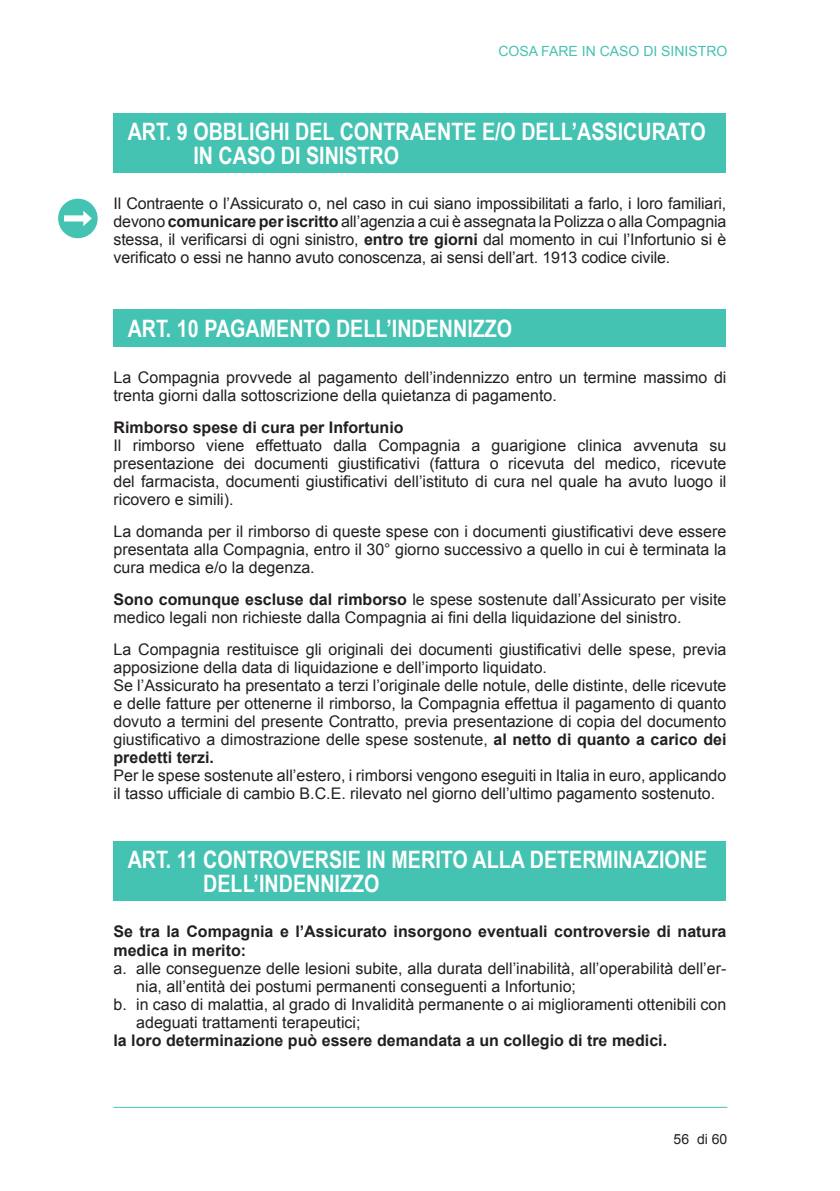
<style>
.page{position:relative;width:840px;height:1191px;background:#fff}
.page>*{position:absolute;margin:0;border:0;box-sizing:border-box;transform-origin:0 0}
.t1{font:700 24px/24px "Arial Narrow";color:#fff}
.testo{font:16px/18px "Arial";color:#231f20}
.testo-2{font:700 16px/18px "Arial";color:#231f20}
.t2{font:14px "Arial";color:#44c2b2}
.t3{font:14px "Arial";color:#231f20}
.s1{font-weight:700}
</style>
<div class="page">
<hr style="left:113px;top:1106px;width:614px;height:1px;background:#44c2b2">
<div style="left:113px;top:113px;width:613px;height:60px;background:#44c2b2"></div>
<div style="left:113px;top:309px;width:613px;height:38px;background:#44c2b2"></div>
<div style="left:113px;top:841px;width:613px;height:60px;background:#44c2b2"></div>
<div style="left:58px;top:199px;width:40px;height:39px;background:#44c2b2;border-radius:50%"></div>
<svg style="left:64px;top:211px;width:28px;height:15px"></svg>
<p class="t2" style="left:498px;top:42px;width:230px">COSA FARE IN CASO DI SINISTRO</p>
<p class="t1" style="left:193px;top:118px;width:513px;text-indent:-66px">ART. 9 OBBLIGHI DEL CONTRAENTE E/O DELL’ASSICURATO<br>IN CASO DI SINISTRO</p>
<p class="testo" style="left:113px;top:195px;width:614px;text-align:justify">Il Contraente o l’Assicurato o, nel caso in cui siano impossibilitati a farlo, i loro familiari, devono <span class="s1">comunicare per iscritto</span> all’agenzia a cui è assegnata la Polizza o alla Compagnia stessa, il verificarsi di ogni sinistro, <span class="s1">entro tre giorni</span> dal momento in cui l’Infortunio si è verificato o essi ne hanno avuto conoscenza, ai sensi dell’art. 1913 codice civile.</p>
<p class="t1" style="left:128px;top:315px;width:386px">ART. 10 PAGAMENTO DELL’INDENNIZZO</p>
<p class="testo" style="left:113px;top:369px;width:614px">La Compagnia provvede al pagamento dell’indennizzo entro un termine massimo di trenta giorni dalla sottoscrizione della quietanza di pagamento.</p>
<p class="testo-2" style="left:113px;top:419px;width:291px">Rimborso spese di cura per Infortunio</p>
<p class="testo" style="left:113px;top:437px;width:614px;text-align:justify">Il rimborso viene effettuato dalla Compagnia a guarigione clinica avvenuta su presentazione dei documenti giustificativi (fattura o ricevuta del medico, ricevute del farmacista, documenti giustificativi dell’istituto di cura nel quale ha avuto luogo il ricovero e simili).</p>
<p class="testo" style="left:113px;top:523px;width:614px;text-align:justify">La domanda per il rimborso di queste spese con i documenti giustificativi deve essere presentata alla Compagnia, entro il 30° giorno successivo a quello in cui è terminata la cura medica e/o la degenza.</p>
<p class="testo" style="left:113px;top:591px;width:614px"><span class="s1">Sono comunque escluse dal rimborso</span> le spese sostenute dall’Assicurato per visite medico legali non richieste dalla Compagnia ai fini della liquidazione del sinistro.</p>
<p class="testo" style="left:113px;top:641px;width:614px">La Compagnia restituisce gli originali dei documenti giustificativi delle spese, previa apposizione della data di liquidazione e dell’importo liquidato.</p>
<p class="testo" style="left:113px;top:677px;width:614px;text-align:justify">Se l’Assicurato ha presentato a terzi l’originale delle notule, delle distinte, delle ricevute e delle fatture per ottenerne il rimborso, la Compagnia effettua il pagamento di quanto dovuto a termini del presente Contratto, previa presentazione di copia del documento giustificativo a dimostrazione delle spese sostenute, <span class="s1">al netto di quanto a carico dei predetti terzi.</span></p>
<p class="testo" style="left:113px;top:767px;width:614px">Per le spese sostenute all’estero, i rimborsi vengono eseguiti in Italia in euro, applicando il tasso ufficiale di cambio B.C.E. rilevato nel giorno dell’ultimo pagamento sostenuto.</p>
<p class="t1" style="left:203px;top:846px;width:505px;text-indent:-75px">ART. 11 CONTROVERSIE IN MERITO ALLA DETERMINAZIONE<br>DELL’INDENNIZZO</p>
<p class="testo-2" style="left:113px;top:923px;width:614px">Se tra la Compagnia e l’Assicurato insorgono eventuali controversie di natura medica in merito:</p>
<p class="testo" style="left:136px;top:959px;width:591px;text-indent:-23px">a. alle conseguenze delle lesioni subite, alla durata dell’inabilità, all’operabilità dell’er&shy;nia, all’entità dei postumi permanenti conseguenti a Infortunio;</p>
<p class="testo" style="left:136px;top:995px;width:591px;text-indent:-23px">b. in caso di malattia, al grado di Invalidità permanente o ai miglioramenti ottenibili con adeguati trattamenti terapeutici;</p>
<p class="testo-2" style="left:113px;top:1031px;width:555px">la loro determinazione può essere demandata a un collegio di tre medici.</p>
<p class="t3" style="left:673px;top:1130px;width:55px">56 di 60</p>
</div>
